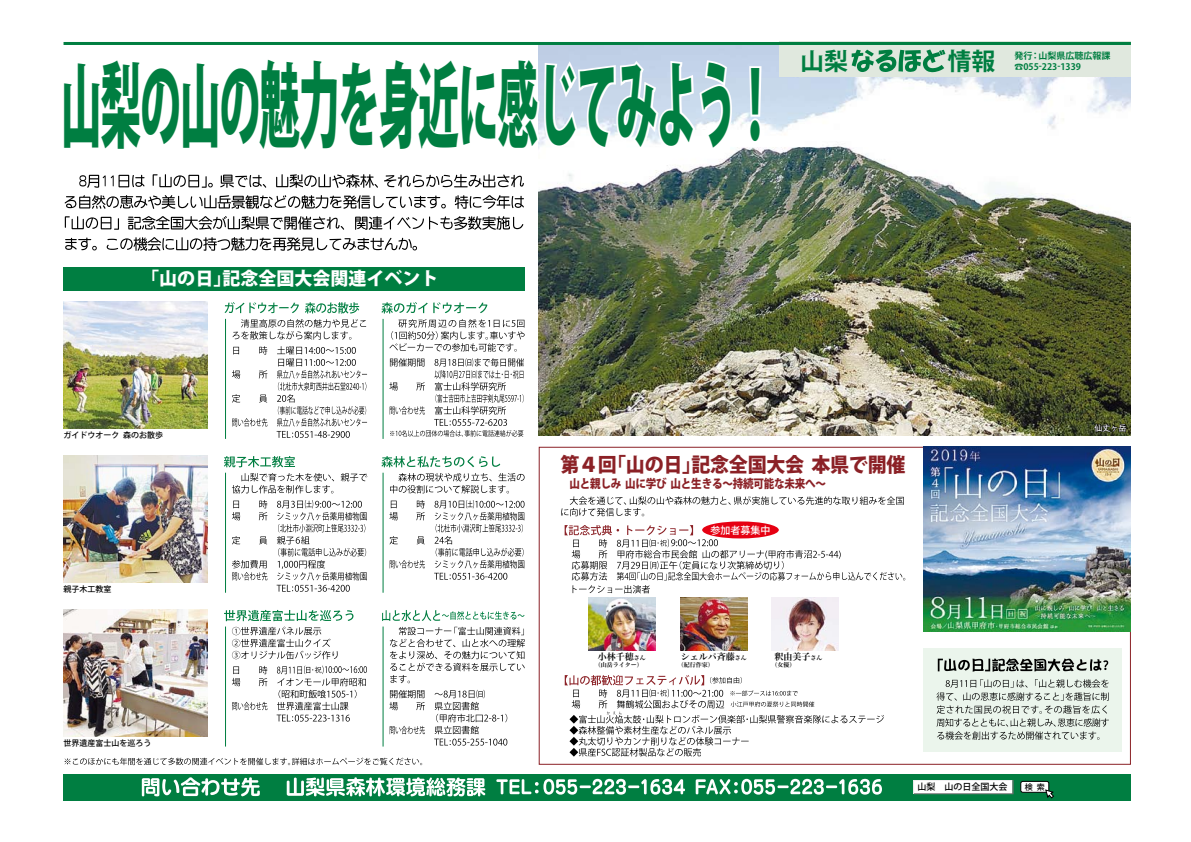
<style>
.page{position:relative;width:1191px;height:842px;background:#fff}
.page>*{position:absolute;margin:0;border:0;box-sizing:border-box;transform-origin:0 0}
.t1{font:800 93px "Koz Go Pro";letter-spacing:-.03em;color:#007e41;scale:.44 1}
.t2{font:700 24px "Koz Go Pro";color:#007e41}
.t3{font:800 20px "Koz Go Pro";letter-spacing:-.015em;color:#8b2126;scale:.95 1}
.t4{font:800 18px "Koz Go Pro";color:#fff}
.t5{font:800 12px "Koz Go Pro";letter-spacing:-.02em;color:#8b2126;scale:.88 1}
.t6{font:500 10px "Koz Go Pro";color:#fff}
.t7{font:700 9px/11px "Koz Go Pro";color:#007e41}
.t8{font:9px "Hira Min Pro W6";color:#000}
.t9{font:500 9px "Koz Go Pro";color:#000}
.t10{font:500 8px "Koz Go Pro";color:#000}
.t11{font:500 8px "Koz Go Pro";color:#fff}
.t12{font:6px "Hira Min Pro W6";color:#000}
.s1{font-size:6px}
</style>
<div class="page">
<div style="left:64px;top:267px;width:461px;height:23px;background:#007e41"></div>
<div style="left:924px;top:648px;width:198px;height:103px;background:#ebf5ec"></div>
<img style="left:539px;top:45px;width:592px;height:390px">
<div style="left:780px;top:42px;width:351px;height:35px;background:#e0e8de"></div>
<hr style="left:64px;top:42px;width:1067px;height:3px;background:#007e41">
<svg style="left:851px;top:49px;width:94px;height:23px"></svg>
<div style="left:64px;top:774px;width:1067px;height:26px;background:#007e41"></div>
<svg style="left:913px;top:780px;width:100px;height:14px"></svg>
<div style="left:1020px;top:781px;width:28px;height:11px;background:#fff;border-radius:2px"></div>
<div style="left:1020px;top:781px;width:28px;height:11px;border:1px solid #000;border-radius:2px"></div>
<svg style="left:1045px;top:789px;width:9px;height:9px"></svg>
<svg style="left:538px;top:53px;width:196px;height:107px"></svg>
<svg style="left:746px;top:64px;width:18px;height:81px"></svg>
<img style="left:923px;top:447px;width:208px;height:184px">
<svg style="left:1093px;top:415px;width:34px;height:18px"></svg>
<img style="left:64px;top:456px;width:144px;height:127px">
<hr style="left:225px;top:473px;width:1px;height:120px;background:#007e41">
<hr style="left:382px;top:473px;width:1px;height:120px;background:#007e41">
<img style="left:64px;top:302px;width:144px;height:127px">
<img style="left:63px;top:390px;width:101px;height:39px">
<hr style="left:225px;top:319px;width:1px;height:120px;background:#007e41">
<hr style="left:382px;top:319px;width:1px;height:120px;background:#007e41">
<img style="left:64px;top:609px;width:144px;height:127px">
<hr style="left:382px;top:626px;width:1px;height:120px;background:#007e41">
<hr style="left:225px;top:626px;width:1px;height:120px;background:#007e41">
<svg style="left:702px;top:521px;width:77px;height:17px"></svg>
<img style="left:588px;top:597px;width:67px;height:53px">
<img style="left:680px;top:598px;width:67px;height:53px">
<img style="left:772px;top:598px;width:67px;height:53px">
<svg style="left:382px;top:610px;width:142px;height:11px"></svg>
<svg style="left:390px;top:627px;width:135px;height:56px"></svg>
<svg style="left:389px;top:690px;width:36px;height:20px"></svg>
<svg style="left:390px;top:726px;width:35px;height:8px"></svg>
<svg style="left:434px;top:690px;width:73px;height:55px"></svg>
<svg style="left:224px;top:610px;width:129px;height:11px"></svg>
<svg style="left:232px;top:627px;width:106px;height:32px"></svg>
<svg style="left:232px;top:666px;width:35px;height:20px"></svg>
<svg style="left:232px;top:702px;width:35px;height:8px"></svg>
<svg style="left:277px;top:666px;width:90px;height:55px"></svg>
<svg style="left:224px;top:456px;width:71px;height:11px"></svg>
<svg style="left:232px;top:473px;width:135px;height:20px"></svg>
<svg style="left:232px;top:500px;width:135px;height:92px"></svg>
<svg style="left:381px;top:456px;width:119px;height:11px"></svg>
<svg style="left:390px;top:473px;width:134px;height:20px"></svg>
<svg style="left:389px;top:500px;width:135px;height:80px"></svg>
<svg style="left:381px;top:302px;width:106px;height:11px"></svg>
<svg style="left:389px;top:319px;width:135px;height:33px"></svg>
<svg style="left:389px;top:358px;width:135px;height:79px"></svg>
<svg style="left:224px;top:302px;width:142px;height:38px"></svg>
<svg style="left:232px;top:346px;width:135px;height:92px"></svg>
<svg style="left:79px;top:174px;width:445px;height:14px"></svg>
<svg style="left:65px;top:195px;width:459px;height:14px"></svg>
<svg style="left:65px;top:216px;width:458px;height:14px"></svg>
<svg style="left:65px;top:237px;width:352px;height:14px"></svg>
<svg style="left:561px;top:496px;width:342px;height:20px"></svg>
<svg style="left:564px;top:525px;width:341px;height:68px"></svg>
<svg style="left:565px;top:675px;width:319px;height:82px"></svg>
<svg style="left:142px;top:777px;width:740px;height:19px"></svg>
<svg style="left:65px;top:757px;width:357px;height:8px"></svg>
<svg style="left:937px;top:658px;width:171px;height:13px"></svg>
<svg style="left:936px;top:679px;width:173px;height:61px"></svg>
<h1 class="t1" style="left:61px;top:45px;width:1626px">山梨の山の魅力を身近に感じてみよう!</h1>
<h2 class="t2" style="left:800px;top:45px;width:49px">山梨</h2>
<h3 class="t4" style="left:222px;top:267px;width:218px">記念全国大会関連イベント</h3>
<h3 class="t4" style="left:141px;top:267px;width:91px">「山の日」</h3>
<h2 class="t2" style="left:947px;top:45px;width:49px">情報</h2>
<p class="t7" style="left:1014px;top:51px;width:68px">発行☎055-223-1339</p>
<p class="t7" style="left:1038px;top:51px;width:73px">山梨県広聴広報課</p>
<p class="t7" style="left:1030px;top:51px;width:10px">：</p>
<p class="t10" style="left:64px;top:430px;width:101px">ガイドウオーク森のお散歩</p>
<p class="t10" style="left:64px;top:584px;width:49px">親子木工教室</p>
<p class="t10" style="left:64px;top:737px;width:90px">世界遺産富士山を巡ろう</p>
<h3 class="t3" style="left:560px;top:452px;width:150px">第４「回山の日」</h3>
<h3 class="t5" style="left:560px;top:476px;width:303px">　山と親しみ山に学び山と生きる〜持続可能な未来へ〜</h3>
<h3 class="t3" style="left:691px;top:452px;width:227px">記念全国大会本県で開催</h3>
<p class="t6" style="left:710px;top:524px;width:61px">参加者募集中</p>
<p class="t8" style="left:598px;top:648px;width:49px">小林千穂<span class="s1">さん</span></p>
<p class="t12" style="left:595px;top:659px;width:49px">（山岳ライター(</p>
<p class="t8" style="left:680px;top:648px;width:67px">シェルパ斉藤<span class="s1">さん</span></p>
<p class="t12" style="left:677px;top:659px;width:37px">（紀行作家(</p>
<p class="t8" style="left:774px;top:648px;width:49px">釈由美子<span class="s1">さん</span></p>
<p class="t12" style="left:771px;top:659px;width:25px">（女優(</p>
<p class="t9" style="left:917px;top:781px;width:91px">山梨　山の日全国大会</p>
<p class="t10" style="left:1036px;top:782px;width:9px">索</p>
<p class="t10" style="left:1024px;top:782px;width:9px">検</p>
<p class="t11" style="left:1094px;top:423px;width:33px">仙丈ヶ岳</p>
</div>
